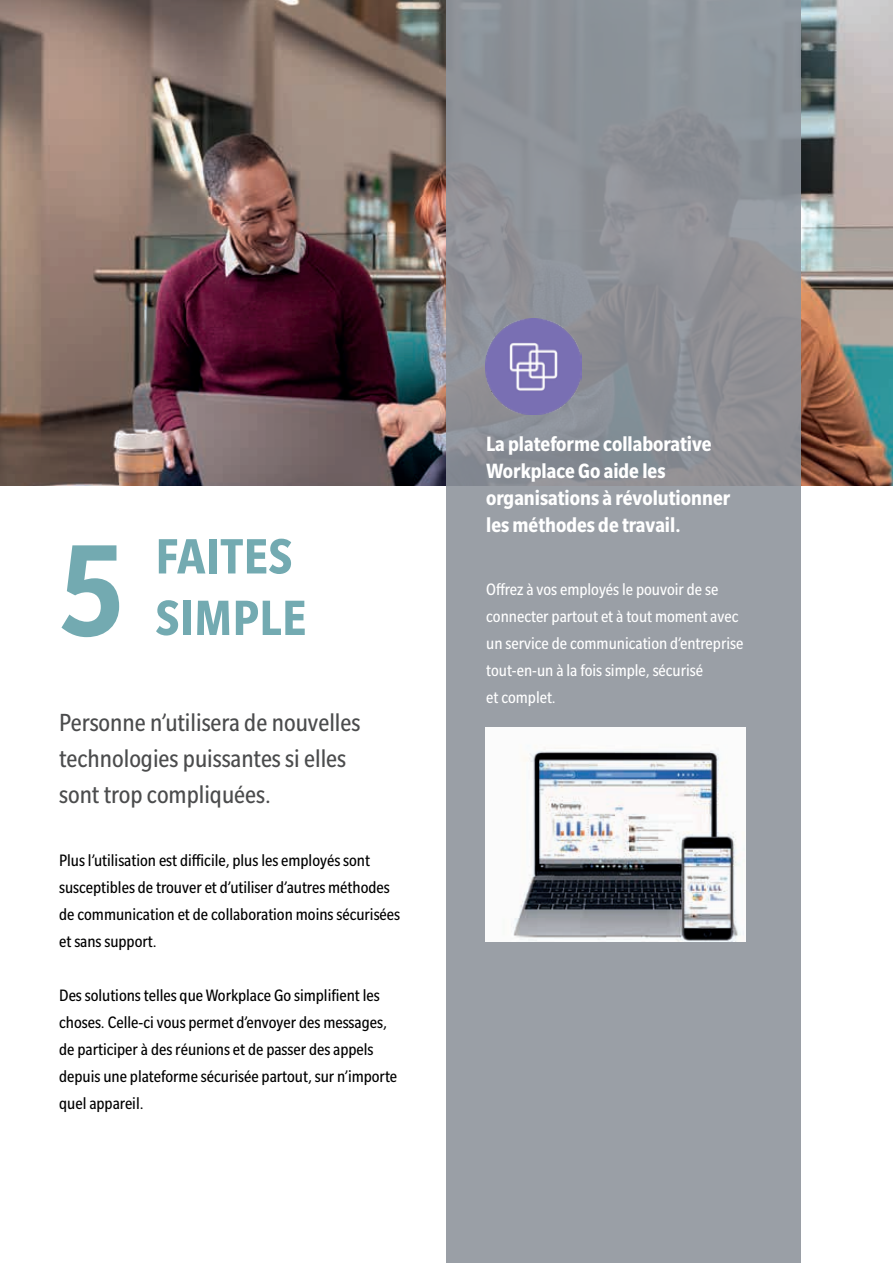
<style>
.page{position:relative;width:893px;height:1263px;background:#fff}
.page>*{position:absolute;margin:0;border:0;box-sizing:border-box;transform-origin:0 0}
.t1{font:700 condensed 142.5px "Slate Pro";color:#73aab1}
.t2{font:700 condensed 54px/61.5px "Slate Pro";letter-spacing:.015em;color:#73aab1}
.t3{font:condensed 27px/36px "Slate Pro";color:#4b4c4d}
.t4{font:700 condensed 22.5px/27px "Slate Pro";color:#fff}
.t5{font:condensed 18px/27px "Slate Pro";color:#000001}
.t6{font:condensed 18px/27px "Slate Pro";color:#fff}
</style>
<div class="page">
<img style="left:0;top:0;width:893px;height:486px">
<svg style="left:446px;top:0;width:355px;height:1263px;background:#94999f"></svg>
<img style="left:486px;top:319px;width:96px;height:96px">
<img style="left:486px;top:728px;width:259px;height:213px">
<h1 class="t1" style="left:59px;top:515px;width:67px">5</h1>
<h2 class="t2" style="left:156px;top:525px;width:152px">FAITES<br>SIMPLE</h2>
<h3 class="t3" style="left:59px;top:704px;width:303px">Personne n’utilisera de nouvelles technologies puissantes si elles sont trop compliquées.</h3>
<p class="t5" style="left:59px;top:846px;width:342px">Plus l’utilisation est difficile, plus les employés sont susceptibles de trouver et d’utiliser d’autres méthodes de communication et de collaboration moins sécurisées et sans support.</p>
<p class="t5" style="left:59px;top:981px;width:340px">Des solutions telles que Workplace Go simplifient les choses. Celle-ci vous permet d’envoyer des messages, de participer à des réunions et de passer des appels depuis une plateforme sécurisée partout, sur n’importe quel appareil.</p>
<p class="t4" style="left:486px;top:431px;width:246px">La plateforme collaborative<br>Workplace Go aide les organisations à révolutionner les méthodes de travail.</p>
<p class="t6" style="left:486px;top:576px;width:259px">Offrez à vos employés le pouvoir de se connecter partout et à tout moment avec un service de communication d’entreprise tout-en-un à la fois simple, sécurisé<br>et complet.</p>
</div>
